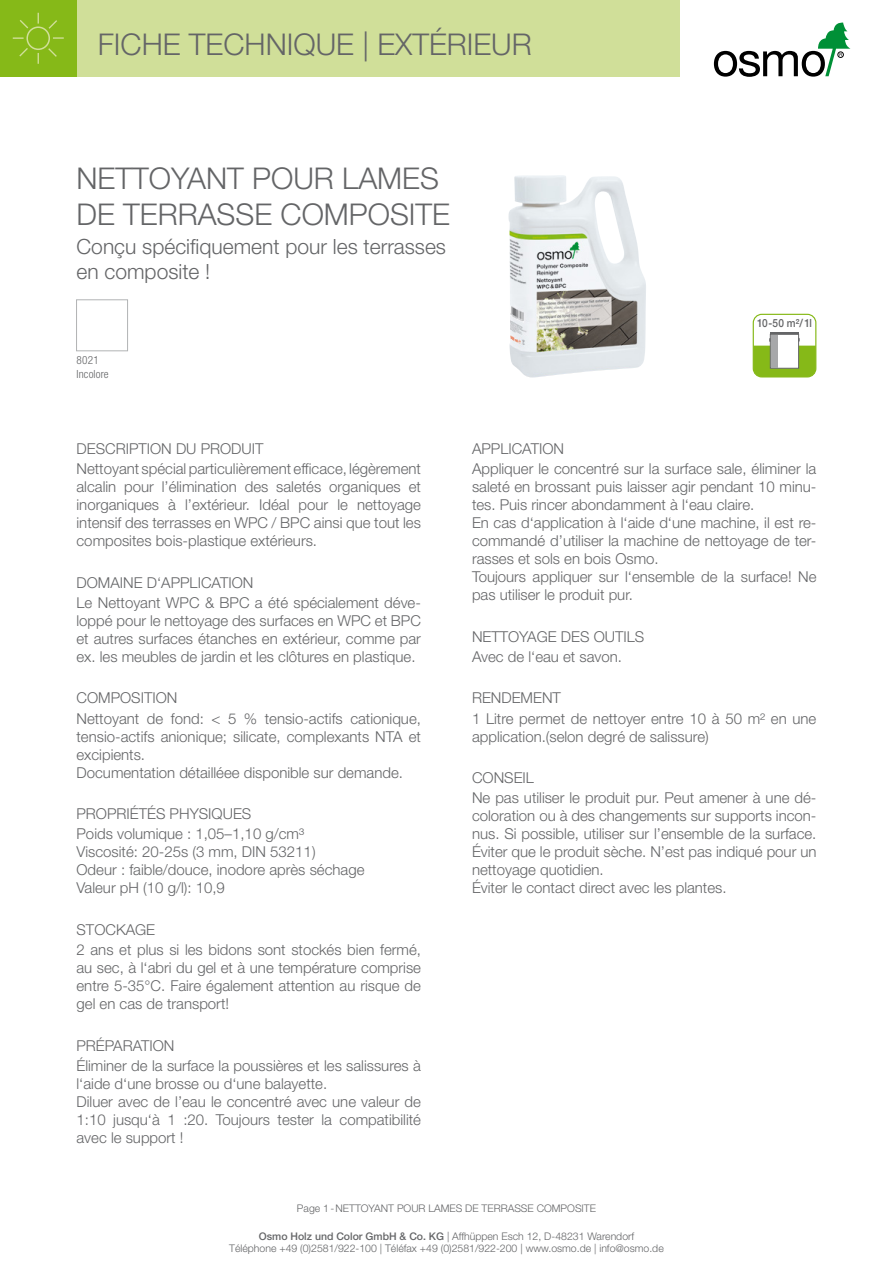
<style>
.page{position:relative;width:893px;height:1263px;background:#fff}
.page>*{position:absolute;margin:0;border:0;box-sizing:border-box;transform-origin:0 0}
.t1{font:300 30px/36px "Helvetica Neue";color:#646567}
.t2{font:300 21px/25.2px "Helvetica Neue";color:#646567}
.t3{font:300 15px/18px "Helvetica Neue";color:#646567}
.t4{font:300 condensed 11.25px/13.5px "Helvetica Neue";letter-spacing:.01em;color:#646567}
.t5{font:500 11.25px "Helvetica Neue";letter-spacing:-.01em;color:#646567;scale:.9 1}
.t6{font:300 10.5px/12.6px "Helvetica Neue";color:#646567;text-align:center}
.s1{font-weight:500}
</style>
<div class="page">
<div style="left:77px;top:0;width:603px;height:77px;background:#d0df99"></div>
<svg style="left:714px;top:23px;width:136px;height:54px"></svg>
<div style="left:0;top:0;width:77px;height:77px;background:#86b918"></div>
<svg style="left:12px;top:12px;width:52px;height:52px"></svg>
<div style="left:753px;top:314px;width:63px;height:63px;border:1px solid #86b918;border-radius:9px"></div>
<svg style="left:753px;top:332px;width:63px;height:45px"></svg>
<div style="left:76px;top:300px;width:52px;height:51px;background:#fff;border:1px solid #b1b3b4"></div>
<img style="left:508px;top:175px;width:52px;height:174px">
<h1 class="t1" style="left:98px;top:26px;width:436px">FICHE TECHNIQUE | EXTÉRIEUR</h1>
<h1 class="t1" style="left:77px;top:159px;width:375px">NETTOYANT POUR LAMES<br>DE TERRASSE COMPOSITE</h1>
<h2 class="t2" style="left:77px;top:234px;width:371px">Conçu spécifiquement pour les terrasses en composite !</h2>
<p class="t4" style="left:77px;top:353px;width:34px">8021<br>Incolore</p>
<p class="t5" style="left:757px;top:317px;width:63px">10-50 m²/1l</p>
<p class="t3" style="left:77px;top:438px;width:346px;line-height:20.1px">DESCRIPTION DU PRODUIT<br>Nettoyant spécial particulièrement efficace, légèrement</p>
<p class="t3" style="left:77px;top:477px;width:346px;text-align:justify">alcalin pour l’élimination des saletés organiques et inorganiques à l’extérieur. Idéal pour le nettoyage intensif des terrasses en WPC / BPC ainsi que tout les composites bois-plastique extérieurs.</p>
<p class="t3" style="left:77px;top:572px;width:346px;line-height:20.1px">DOMAINE D‘APPLICATION<br>Le Nettoyant WPC &amp; BPC a été spécialement déve-</p>
<p class="t3" style="left:77px;top:611px;width:346px;text-align:justify">loppé pour le nettoyage des surfaces en WPC et BPC et autres surfaces étanches en extérieur, comme par ex. les meubles de jardin et les clôtures en plastique.</p>
<p class="t3" style="left:77px;top:688px;width:346px;line-height:20.1px">COMPOSITION<br>Nettoyant de fond: &lt; 5 % tensio-actifs cationique,</p>
<p class="t3" style="left:77px;top:727px;width:346px">tensio-actifs anionique; silicate, complexants NTA et excipients.<br>Documentation détailléee disponible sur demande.</p>
<p class="t3" style="left:77px;top:803px;width:229px;line-height:20.1px">PROPRIÉTÉS PHYSIQUES<br>Poids volumique : 1,05–1,10 g/cm³</p>
<p class="t3" style="left:77px;top:843px;width:289px">Viscosité: 20-25s (3 mm, DIN 53211)<br>Odeur : faible/douce, inodore après séchage<br>Valeur pH (10 g/l): 10,9</p>
<p class="t3" style="left:77px;top:919px;width:346px;line-height:20.1px">STOCKAGE<br>2 ans et plus si les bidons sont stockés bien fermé,</p>
<p class="t3" style="left:77px;top:958px;width:346px;text-align:justify">au sec, à l‘abri du gel et à une température comprise entre 5-35°C. Faire également attention au risque de gel en cas de transport!</p>
<p class="t3" style="left:77px;top:1035px;width:346px;line-height:20.1px">PRÉPARATION<br>Éliminer de la surface la poussières et les salissures à</p>
<p class="t3" style="left:77px;top:1074px;width:346px">l‘aide d‘une brosse ou d‘une balayette.<br>Diluer avec de l’eau le concentré avec une valeur de 1:10 jusqu‘à 1 :20. Toujours tester la compatibilité avec le support !</p>
<p class="t3" style="left:472px;top:438px;width:346px;line-height:20.1px">APPLICATION<br>Appliquer le concentré sur la surface sale, éliminer la</p>
<p class="t3" style="left:472px;top:477px;width:346px">saleté en brossant puis laisser agir pendant 10 minu&shy;tes. Puis rincer abondamment à l‘eau claire.<br>En cas d‘application à l‘aide d‘une machine, il est re&shy;commandé d’utiliser la machine de nettoyage de ter&shy;rasses et sols en bois Osmo.<br>Toujours appliquer sur l‘ensemble de la surface! Ne pas utiliser le produit pur.</p>
<p class="t3" style="left:472px;top:626px;width:174px;line-height:20.1px">NETTOYAGE DES OUTILS<br>Avec de l‘eau et savon.</p>
<p class="t3" style="left:472px;top:688px;width:346px;line-height:20.1px">RENDEMENT<br>1 Litre permet de nettoyer entre 10 à 50 m² en une</p>
<p class="t3" style="left:472px;top:727px;width:238px">application.(selon degré de salissure)</p>
<p class="t3" style="left:472px;top:767px;width:346px;line-height:20.1px">CONSEIL<br>Ne pas utiliser le produit pur. Peut amener à une dé-</p>
<p class="t3" style="left:472px;top:807px;width:346px">coloration ou à des changements sur supports incon&shy;nus. Si possible, utiliser sur l’ensemble de la surface.<br>Éviter que le produit sèche. N’est pas indiqué pour un nettoyage quotidien.<br>Éviter le contact direct avec les plantes.</p>
<p class="t6" style="left:297px;top:1202px;width:301px">Page 1-NETTOYANT POUR LAMES DE TERRASSE COMPOSITE</p>
<p class="t6" style="left:229px;top:1229px;width:436px"><span class="s1">Osmo Holz und Color GmbH &amp; Co. KG</span> | Affhüppen Esch 12, D-48231 Warendorf<br>Téléphone +49 (0)2581/922-100 | Téléfax +49 (0)2581/922-200 | www.osmo.de | info@osmo.de</p>
</div>
